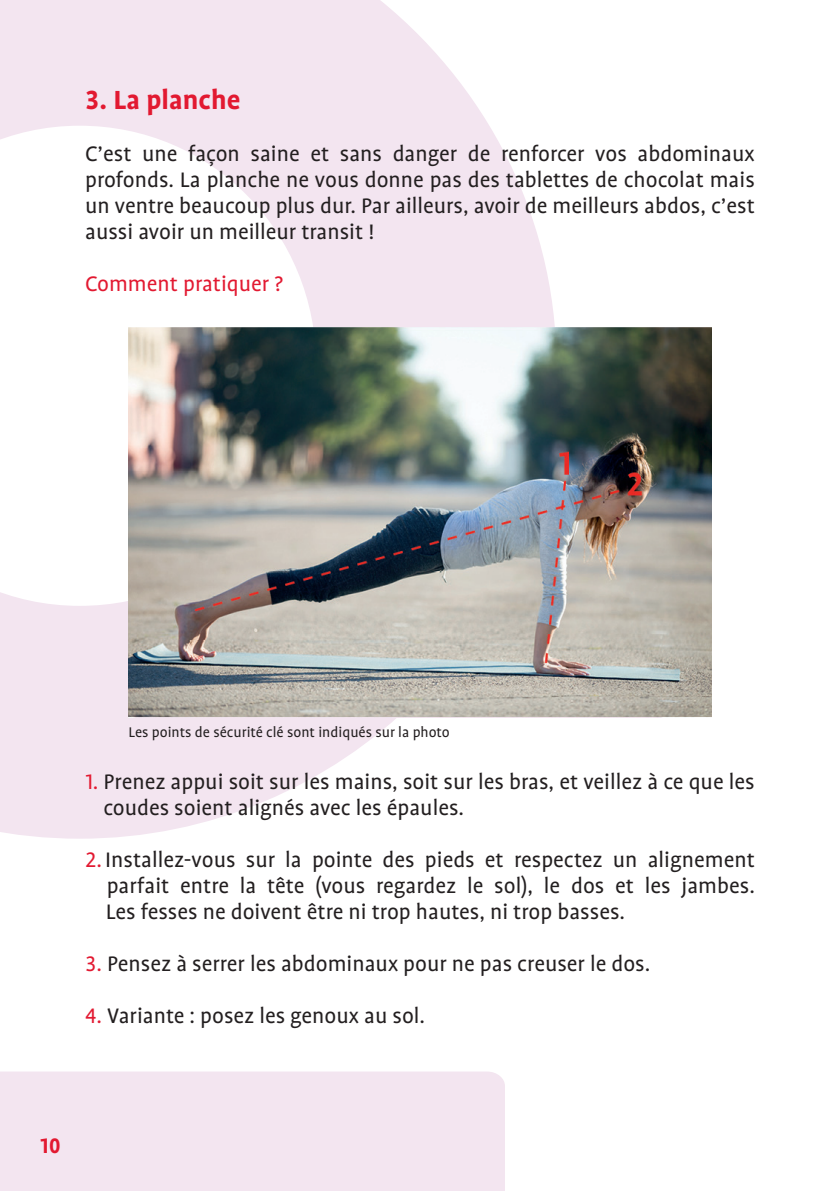
<style>
.page{position:relative;width:840px;height:1191px;background:#fff}
.page>*{position:absolute;margin:0;border:0;box-sizing:border-box;transform-origin:0 0}
.t1{font:700 30px "Profile OT";color:#e21931}
.t2{font:24px/26px "Profile OT";color:#231f20;text-align:justify}
.t3{font:24px "Profile OT";color:#e21931}
.t4{font:700 24px "Profile OT";color:#e21931}
.t5{font:16px "Profile OT";color:#231f20}
.s1{color:#e21931}
</style>
<div class="page">
<svg style="left:0;top:0;width:556px;height:838px;fill:#f3e5f0"></svg>
<div style="left:0;top:1071px;width:504px;height:120px;background:#f3e5f0"></div>
<img style="left:128px;top:328px;width:583px;height:389px">
<p class="t1" style="left:85px;top:83px;width:157px">3. La planche</p>
<p class="t2" style="left:85px;top:141px;width:671px">C’est une façon saine et sans danger de renforcer vos abdominaux profonds. La planche ne vous donne pas des tablettes de chocolat mais un ventre beaucoup plus dur. Par ailleurs, avoir de meilleurs abdos, c’est aussi avoir un meilleur transit !</p>
<p class="t3" style="left:85px;top:270px;width:199px">Comment pratiquer ?</p>
<p class="t5" style="left:128px;top:723px;width:322px">Les points de sécurité clé sont indiqués sur la photo</p>
<p class="t2" style="left:103px;top:769px;width:652px;text-indent:-18px"><span class="s1">1.</span> Prenez appui soit sur les mains, soit sur les bras, et veillez à ce que les coudes soient alignés avec les épaules.</p>
<p class="t2" style="left:106px;top:847px;width:650px;text-indent:-21px"><span class="s1">2.</span> Installez-vous sur la pointe des pieds et respectez un alignement parfait entre la tête (vous regardez le sol), le dos et les jambes.<br>Les fesses ne doivent être ni trop hautes, ni trop basses.</p>
<p class="t2" style="left:85px;top:951px;width:566px"><span class="s1">3.</span> Pensez à serrer les abdominaux pour ne pas creuser le dos.</p>
<p class="t2" style="left:85px;top:1003px;width:341px"><span class="s1">4.</span> Variante : posez les genoux au sol.</p>
<p class="t4" style="left:40px;top:1132px;width:22px">10</p>
</div>
